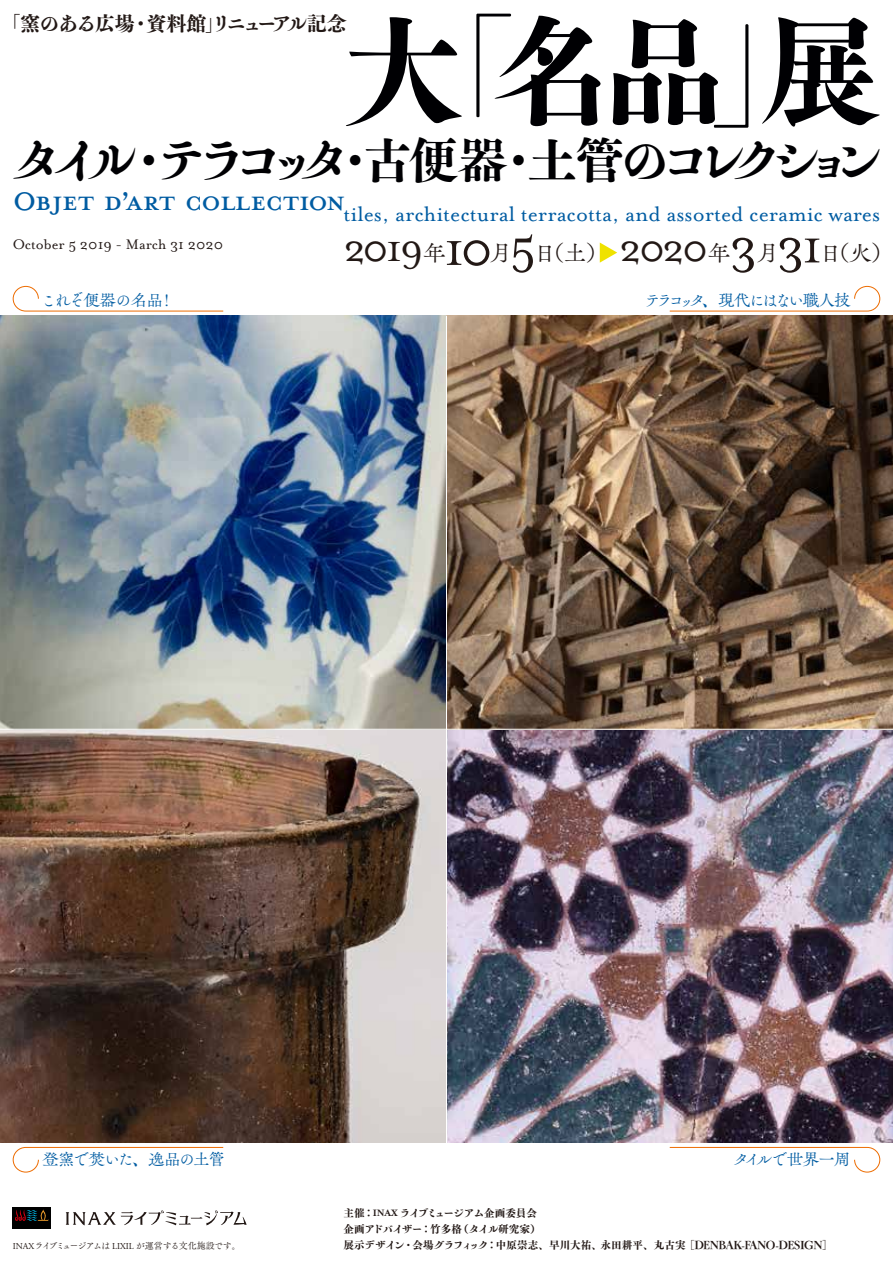
<style>
.page{position:relative;width:893px;height:1263px;background:#fff}
.page>*{position:absolute;margin:0;border:0;box-sizing:border-box;transform-origin:0 0}
.t1{font:120px "Tsuku CMD Min Std E";color:#000003}
.t2{font:120px "Yutuki Md Min E";color:#000003}
.t3{font:55.05px "Mrs Eaves OT";color:#221815}
.t4{font:49.65px "Tsuku CMD Min Std E";letter-spacing:-.2em;color:#000003}
.t5{font:43.95px "Mrs Eaves OT";letter-spacing:-.065em;color:#221815}
.t6{font:40.05px "Mrs Eaves Petite Caps OT";letter-spacing:-.015em;color:#005ca2}
.t7{font:24px "Mrs Eaves OT";color:#005ca2}
.t8{font:22.05px "Tsuku A Vintage Min L Pro R";color:#221815}
.t9{font:20.1px "Tsuku CMD Min Std E";letter-spacing:-.11em;color:#221815}
.t10{font:20.1px "Tsuku CMD Min Std E";letter-spacing:-.07em;color:#221815}
.t11{font:15.9px "Mrs Eaves OT";color:#221815}
.t12{font:15.9px "Tsuku A Vintage Min L Pro R";letter-spacing:-.06em;color:#005ca2}
.t13{font:15.9px "Tsuku A Vintage Min L Pro R";letter-spacing:-.03em;color:#005ca2}
.t14{font:15.9px "Tsuku A Vintage Min L Pro R";letter-spacing:-.025em;color:#005ca2}
.t15{font:15.9px "Tsuku A Vintage Min L Pro R";letter-spacing:-.02em;color:#005ca2}
.t16{font:10.65px "Tsuku CMD Min Std E";color:#221815}
.t17{font:10.65px/15.9px "Tsuku CMD Min Std E";letter-spacing:-.04em;color:#221815}
.t18{font:10.65px "Tsuku CMD Min Std E";letter-spacing:-.035em;color:#221815}
.t19{font:10.65px "Tsuku CMD Min Std E";letter-spacing:-.05em;color:#221815}
.t20{font:9px "Tsuku Old Min Pro R";letter-spacing:-.1em;color:#221815}
.s1{font-family:"Yutuki Md Min E"}
.s2{font-family:"Adobe Garamond Pro"}
.s3{font-family:"Mrs Eaves OT";font-weight:700}
</style>
<div class="page">
<svg style="left:669px;top:286px;width:212px;height:26px"></svg>
<svg style="left:669px;top:1146px;width:212px;height:27px"></svg>
<svg style="left:12px;top:286px;width:212px;height:26px"></svg>
<svg style="left:12px;top:1146px;width:212px;height:27px"></svg>
<div style="left:13px;top:1208px;width:38px;height:21px;background:#000"></div>
<svg style="left:15px;top:1209px;width:34px;height:12px"></svg>
<svg style="left:66px;top:1210px;width:181px;height:15px"></svg>
<img style="left:0;top:316px;width:893px;height:827px">
<svg style="left:600px;top:243px;width:17px;height:20px"></svg>
<hr style="left:446px;top:316px;width:1px;height:833px;background:#fff">
<hr style="left:0;top:729px;width:893px;height:1px;background:#fff">
<h1 class="t2" style="left:396px;top:11px;width:122px">「</h1>
<h1 class="t1" style="left:343px;top:-24px;width:538px">大名品展<span class="s1">」</span></h1>
<p class="t10" style="left:1px;top:8px;width:136px">「窯のある広場</p>
<p class="t9" style="left:146px;top:8px;width:202px">資料館リニューアル記念</p>
<p class="t10" style="left:205px;top:8px;width:22px">」</p>
<p class="t10" style="left:131px;top:8px;width:22px">・</p>
<h3 class="t4" style="left:13px;top:121px;width:872px">タイルテラコッタ古便器土管のコレクション</h3>
<h3 class="t4" style="left:124px;top:121px;width:51px">・</h3>
<h3 class="t4" style="left:330px;top:121px;width:51px">・</h3>
<h3 class="t4" style="left:494px;top:121px;width:51px">・</h3>
<h3 class="t6" style="left:13px;top:177px;width:371px">Objet ’dart collection<sub>tiles</sub></h3>
<p class="t11" style="left:13px;top:236px;width:212px">October 5 2019 - March 31 2020</p>
<p class="t7" style="left:382px;top:200px;width:500px">, architectural terracotta, and assorted ceramic wares</p>
<h2 class="t3" style="left:509px;top:216px;width:29px">5</h2>
<h2 class="t3" style="left:729px;top:216px;width:94px">3 31</h2>
<h2 class="t3" style="left:444px;top:219px;width:50px">10</h2>
<h3 class="t5" style="left:343px;top:224px;width:81px">2019</h3>
<h3 class="t5" style="left:619px;top:224px;width:90px">2020</h3>
<p class="t8" style="left:534px;top:240px;width:87px">（日土）　</p>
<p class="t8" style="left:819px;top:240px;width:76px">（日火(</p>
<p class="t8" style="left:423px;top:240px;width:24px">年</p>
<p class="t8" style="left:708px;top:240px;width:24px">年</p>
<p class="t8" style="left:490px;top:240px;width:24px">月</p>
<p class="t8" style="left:757px;top:240px;width:24px">月</p>
<p class="t15" style="left:41px;top:292px;width:123px">これぞ便器の名品</p>
<p class="t12" style="left:159px;top:292px;width:17px">!</p>
<p class="t12" style="left:702px;top:292px;width:150px"><span class="s1">、</span>現代にはない職人技</p>
<p class="t12" style="left:645px;top:292px;width:63px">テラコッタ</p>
<p class="t13" style="left:43px;top:1150px;width:184px">登窯で焚いた<span class="s1">、</span>逸品の土管</p>
<p class="t20" style="left:13px;top:1239px;width:230px"><span class="s2">INAX</span>ライブミュージアムは <span class="s2">LIXIL</span> が運営する文化施設です。</p>
<p class="t17" style="left:458px;top:1205px;width:84px;text-indent:-115px">主催：<span class="s3">INAX</span> ライブミュージアム企画委員会（タイル研究家(</p>
<p class="t19" style="left:343px;top:1220px;width:81px">企画アドバイザー</p>
<p class="t16" style="left:421px;top:1220px;width:43px">：竹多格</p>
<p class="t14" style="left:734px;top:1150px;width:118px">タイルで世界一周</p>
<p class="t16" style="left:487px;top:1236px;width:348px">：中原崇志、早川大祐、永田耕平、丸古実［DENBAK-FANO-DESIGN[</p>
<p class="t18" style="left:343px;top:1236px;width:147px">展示デザイン・会場グラフィック</p>
</div>
